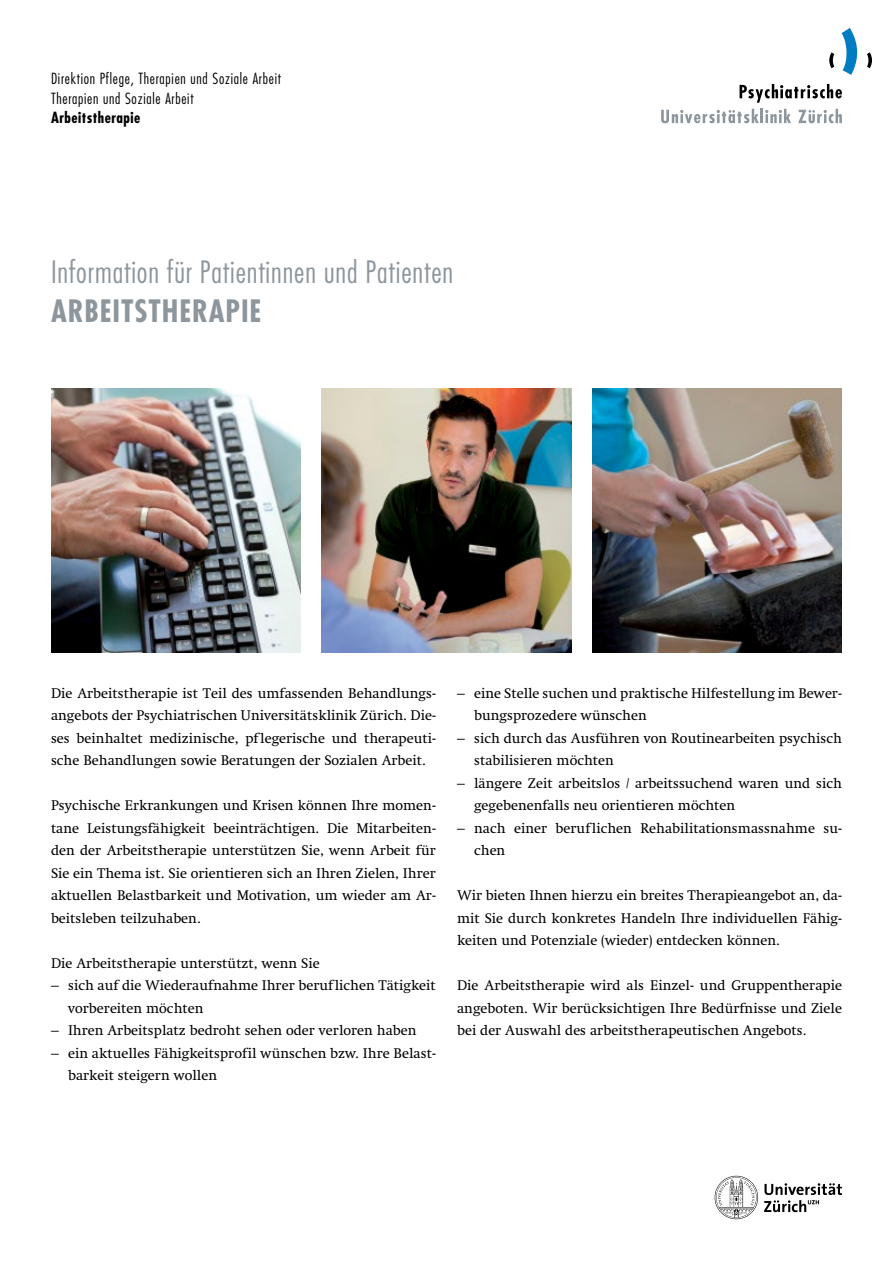
<style>
.page{position:relative;width:893px;height:1263px;background:#fff}
.page>*{position:absolute;margin:0;border:0;box-sizing:border-box;transform-origin:0 0}
.Titel{font:300 condensed 30px/39px "Futura Std";letter-spacing:.03em;color:#8e969d}
.Klinik{font:300 condensed 15px/19.5px "Futura Std";letter-spacing:.05em;color:#000}
.Klinik_Bold{font:700 condensed 15px "Futura Std";letter-spacing:.03em;color:#000}
.Lauftext{font:14.25px/22.5px "Swift LT Std";color:#000}
.s1{font-weight:700}
</style>
<div class="page">
<svg style="left:829px;top:52px;width:5px;height:16px"></svg>
<svg style="left:867px;top:52px;width:5px;height:16px"></svg>
<svg style="left:841px;top:28px;width:16px;height:47px"></svg>
<svg style="left:739px;top:84px;width:103px;height:19px"></svg>
<svg style="left:661px;top:109px;width:130px;height:14px"></svg>
<svg style="left:798px;top:109px;width:44px;height:14px"></svg>
<svg style="left:715px;top:1176px;width:127px;height:43px"></svg>
<img style="left:51px;top:388px;width:250px;height:265px">
<img style="left:321px;top:388px;width:250px;height:265px">
<img style="left:592px;top:388px;width:250px;height:265px">
<p class="Klinik" style="left:51px;top:69px;width:231px">Direktion Pflege, Therapien und Soziale Arbeit<br>Therapien und Soziale Arbeit</p>
<p class="Klinik_Bold" style="left:51px;top:108px;width:91px">Arbeitstherapie</p>
<p class="Titel" style="left:51px;top:252px;width:404px">Information für Patientinnen und Patienten<br><span class="s1">ARBEITSTHERAPIE</span></p>
<p class="Lauftext" style="left:51px;top:682px;width:386px;text-align:justify">Die Arbeitstherapie ist Teil des umfassenden Behandlungs&shy;angebots der Psychiatrischen Universitätsklinik Zürich. Die&shy;ses beinhaltet medizinische, pflegerische und therapeuti&shy;sche Behandlungen sowie Beratungen der Sozialen Arbeit.</p>
<p class="Lauftext" style="left:51px;top:794px;width:386px;text-align:justify">Psychische Erkrankungen und Krisen können Ihre momen&shy;tane Leistungsfähigkeit beeinträchtigen. Die Mitarbeiten&shy;den der Arbeitstherapie unterstützen Sie, wenn Arbeit für Sie ein Thema ist. Sie orientieren sich an Ihren Zielen, Ihrer aktuellen Belastbarkeit und Motivation, um wieder am Ar&shy;beitsleben teilzuhaben.</p>
<p class="Lauftext" style="left:51px;top:952px;width:270px">Die Arbeitstherapie unterstützt, wenn Sie</p>
<p class="Lauftext" style="left:68px;top:974px;width:369px;text-indent:-17px">– sich auf die Wiederaufnahme Ihrer beruflichen Tätigkeit vorbereiten möchten</p>
<p class="Lauftext" style="left:51px;top:1019px;width:367px">– Ihren Arbeitsplatz bedroht sehen oder verloren haben</p>
<p class="Lauftext" style="left:68px;top:1042px;width:369px;text-indent:-17px">– ein aktuelles Fähigkeitsprofil wünschen bzw. Ihre Belast&shy;barkeit steigern wollen</p>
<p class="Lauftext" style="left:474px;top:682px;width:369px;text-indent:-17px">– eine Stelle suchen und praktische Hilfestellung im Bewer&shy;bungsprozedere wünschen</p>
<p class="Lauftext" style="left:474px;top:727px;width:369px;text-indent:-17px">– sich durch das Ausführen von Routinearbeiten psychisch stabilisieren möchten</p>
<p class="Lauftext" style="left:474px;top:772px;width:369px;text-indent:-17px">– längere Zeit arbeitslos / arbeitssuchend waren und sich gegebenenfalls neu orientieren möchten</p>
<p class="Lauftext" style="left:474px;top:817px;width:369px;text-indent:-17px">– nach einer beruflichen Rehabilitationsmassnahme su&shy;chen</p>
<p class="Lauftext" style="left:457px;top:884px;width:386px;text-align:justify">Wir bieten Ihnen hierzu ein breites Therapieangebot an, da&shy;mit Sie durch konkretes Handeln Ihre individuellen Fähig&shy;keiten und Potenziale (wieder) entdecken können.</p>
<p class="Lauftext" style="left:457px;top:974px;width:386px;text-align:justify">Die Arbeitstherapie wird als Einzel- und Gruppentherapie angeboten. Wir berücksichtigen Ihre Bedürfnisse und Ziele bei der Auswahl des arbeitstherapeutischen Angebots.</p>
</div>
